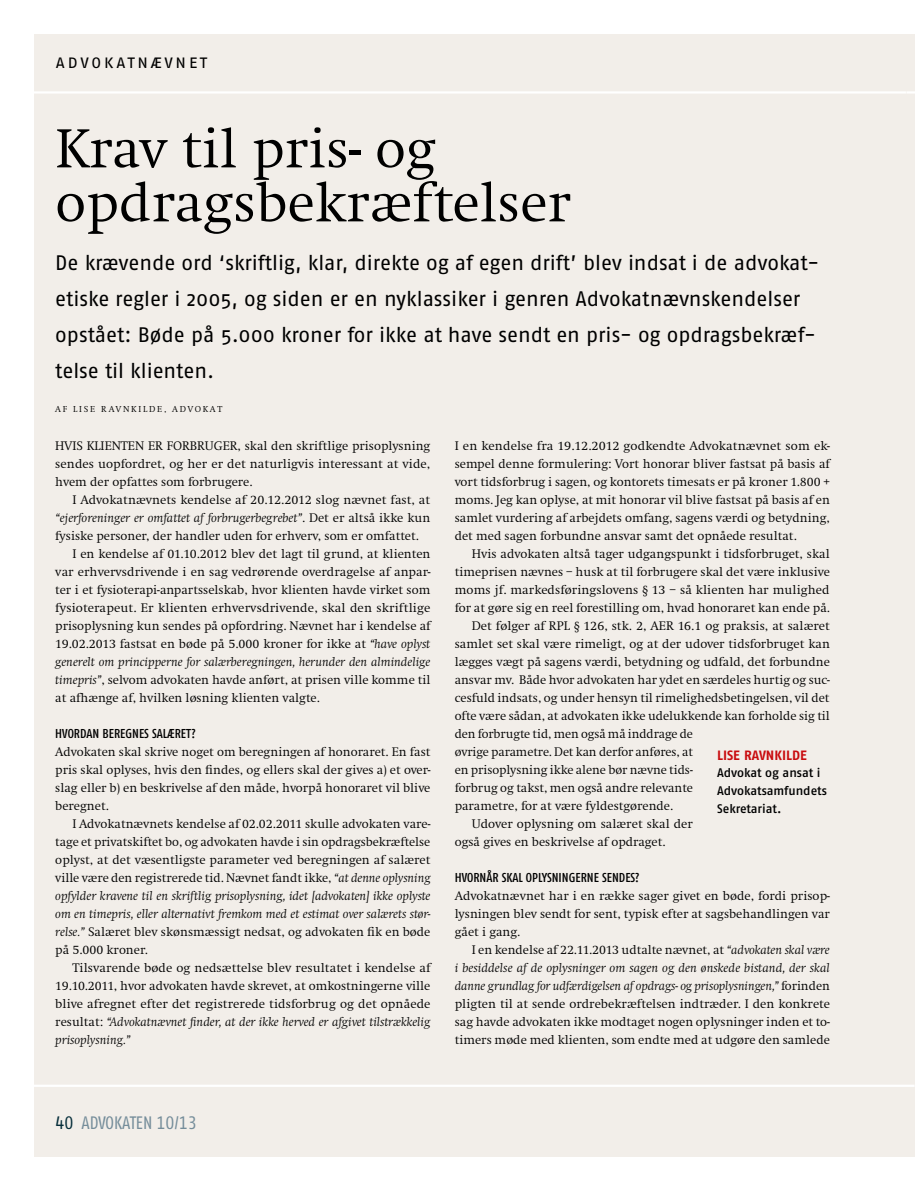
<style>
.page{position:relative;width:915px;height:1191px;background:#fff}
.page>*{position:absolute;margin:0;border:0;box-sizing:border-box;transform-origin:0 0}
.t1{font:300 57px/54px "Swift EF";color:#000}
.t2{font:21px/36px "Fago No";letter-spacing:-.005em;color:#000}
.t3{font:18px "Fago Co Regular Tf";color:#758d9a}
.t4{font:15px "Fago Ex";letter-spacing:.2em;color:#000}
.t5{font:700 13.5px "Fago No";color:#c90c0f}
.t6{font:300 12.9px/18px "Swift EF";color:#000;text-align:justify}
.t7{font:italic 300 12.9px "Swift EF";color:#010101}
.t8{font:12.9px "Fago Co Med";color:#000}
.t9{font:12.45px/17.7px "Fago No Med";letter-spacing:-.005em;color:#000}
.t10{font:300 9px "Swift EF";letter-spacing:.2em;color:#000}
.s1{font-style:normal;color:#000}
.s2{font-style:italic;color:#010101}
.s3{color:#062e3a}
</style>
<div class="page">
<hr style="left:914px;top:34px;width:1px;height:1123px;background:#f2eee9">
<div style="left:34px;top:34px;width:880px;height:1123px;background:#f2eee9"></div>
<hr style="left:0;top:1084px;width:914px;height:3px;background:#fff">
<hr style="left:0;top:91px;width:905px;height:3px;background:#fff">
<svg style="left:906px;top:91px;width:8px;height:3px"></svg>
<p class="t4" style="left:56px;top:54px;width:152px">ADVOKATNÆVNET</p>
<h1 class="t1" style="left:55px;top:123px;width:517px">Krav til pris- og opdragsbekræftelser</h1>
<p class="t2" style="left:55px;top:244px;width:761px">De krævende ord ‘skriftlig, klar, direkte og af egen drift’ blev indsat i de advokat&shy;etiske regler i 2005, og siden er en nyklassiker i genren Advokatnævnskendelser opstået: Bøde på 5.000 kroner for ikke at have sendt en pris- og opdragsbekræf&shy;telse til klienten.</p>
<p class="t10" style="left:55px;top:404px;width:168px">AF LISE RAVNKILDE, ADVOKAT</p>
<p class="t6" style="left:55px;top:437px;width:376px">HVIS KLIENTEN ER FORBRUGER, skal den skriftlige prisoplysning sendes uopfordret, og her er det naturligvis interessant at vide, hvem der opfattes som forbrugere.</p>
<p class="t6" style="left:72px;top:491px;width:359px">I Advokatnævnets kendelse af 20.12.2012 slog nævnet fast, at</p>
<p class="t7" style="left:55px;top:511px;width:376px">“ejerforeninger er omfattet af forbrugerbegrebet”<span class="s1">. Det er altså ikke kun</span></p>
<p class="t6" style="left:55px;top:527px;width:365px">fysiske personer, der handler uden for erhverv, som er omfattet.</p>
<p class="t6" style="left:72px;top:545px;width:359px">I en kendelse af 01.10.2012 blev det lagt til grund, at klienten</p>
<p class="t6" style="left:55px;top:563px;width:376px">var erhvervsdrivende i en sag vedrørende overdragelse af anpar-</p>
<p class="t6" style="left:55px;top:581px;width:376px">ter i et fysioterapi-anpartsselskab, hvor klienten havde virket som</p>
<p class="t6" style="left:55px;top:599px;width:376px">fysioterapeut. Er klienten erhvervsdrivende, skal den skriftlige</p>
<p class="t6" style="left:55px;top:617px;width:376px">prisoplysning kun sendes på opfordring. Nævnet har i kendelse af</p>
<p class="t6" style="left:55px;top:635px;width:376px">19.02.2013 fastsat en bøde på 5.000 kroner for ikke at <span class="s2">“have oplyst</span></p>
<p class="t7" style="left:55px;top:655px;width:376px">generelt om principperne for salærberegningen, herunder den almindelige</p>
<p class="t6" style="left:55px;top:671px;width:376px"><span class="s2">timepris”</span>, selvom advokaten havde anført, at prisen ville komme til</p>
<p class="t6" style="left:55px;top:689px;width:266px">at afhænge af, hvilken løsning klienten valgte.</p>
<p class="t8" style="left:55px;top:726px;width:142px">HVORDAN BEREGNES SALÆRET?</p>
<p class="t6" style="left:55px;top:743px;width:376px">Advokaten skal skrive noget om beregningen af honoraret. En fast pris skal oplyses, hvis den findes, og ellers skal der gives a) et over&shy;slag eller b) en beskrivelse af den måde, hvorpå honoraret vil blive beregnet.</p>
<p class="t6" style="left:55px;top:815px;width:376px;text-indent:17px">I Advokatnævnets kendelse af 02.02.2011 skulle advokaten vare&shy;tage et privatskiftet bo, og advokaten havde i sin opdragsbekræftelse oplyst, at det væsentligste parameter ved beregningen af salæret ville være den registrerede tid. Nævnet fandt ikke, <span class="s2">“at denne oplysning opfylder kravene til en skriftlig prisoplysning, idet [advokaten] ikke oplyste om en timepris, eller alternativt fremkom med et estimat over salærets stør&shy;relse.”</span> Salæret blev skønsmæssigt nedsat, og advokaten fik en bøde på 5.000 kroner.</p>
<p class="t6" style="left:55px;top:959px;width:376px;text-indent:17px">Tilsvarende bøde og nedsættelse blev resultatet i kendelse af 19.10.2011, hvor advokaten havde skrevet, at omkostningerne ville blive afregnet efter det registrerede tidsforbrug og det opnåede resultat: <span class="s2">“Advokatnævnet finder, at der ikke herved er afgivet tilstrækkelig prisoplysning.”</span></p>
<p class="t6" style="left:454px;top:437px;width:376px">I en kendelse fra 19.12.2012 godkendte Advokatnævnet som ek&shy;sempel denne formulering: Vort honorar bliver fastsat på basis af vort tidsforbrug i sagen, og kontorets timesats er på kroner 1.800 + moms. Jeg kan oplyse, at mit honorar vil blive fastsat på basis af en samlet vurdering af arbejdets omfang, sagens værdi og betydning, det med sagen forbundne ansvar samt det opnåede resultat.</p>
<p class="t6" style="left:471px;top:545px;width:359px">Hvis advokaten altså tager udgangspunkt i tidsforbruget, skal</p>
<p class="t6" style="left:454px;top:563px;width:376px">timeprisen nævnes – husk at til forbrugere skal det være inklusive</p>
<p class="t6" style="left:454px;top:581px;width:376px">moms jf. markedsføringslovens § 13 – så klienten har mulighed</p>
<p class="t6" style="left:454px;top:599px;width:376px">for at gøre sig en reel forestilling om, hvad honoraret kan ende på.</p>
<p class="t6" style="left:471px;top:617px;width:359px">Det følger af RPL § 126, stk. 2, AER 16.1 og praksis, at salæret</p>
<p class="t6" style="left:454px;top:635px;width:376px">samlet set skal være rimeligt, og at der udover tidsforbruget kan</p>
<p class="t6" style="left:454px;top:653px;width:376px">lægges vægt på sagens værdi, betydning og udfald, det forbundne</p>
<p class="t6" style="left:454px;top:671px;width:376px">ansvar mv. Både hvor advokaten har ydet en særdeles hurtig og suc-</p>
<p class="t6" style="left:454px;top:689px;width:376px">cesfuld indsats, og under hensyn til rimelighedsbetingelsen, vil det</p>
<p class="t6" style="left:454px;top:707px;width:376px">ofte være sådan, at advokaten ikke udelukkende kan forholde sig til</p>
<p class="t6" style="left:454px;top:725px;width:239px">den forbrugte tid, men også må inddrage de</p>
<p class="t6" style="left:454px;top:743px;width:240px">øvrige parametre. Det kan derfor anføres, at</p>
<p class="t6" style="left:454px;top:761px;width:239px">en prisoplysning ikke alene bør nævne tids-</p>
<p class="t6" style="left:454px;top:779px;width:239px">forbrug og takst, men også andre relevante</p>
<p class="t6" style="left:454px;top:797px;width:220px">parametre, for at være fyldestgørende.</p>
<p class="t6" style="left:471px;top:815px;width:222px">Udover oplysning om salæret skal der</p>
<p class="t6" style="left:454px;top:833px;width:212px">også gives en beskrivelse af opdraget.</p>
<p class="t8" style="left:454px;top:870px;width:186px">HVORNÅR SKAL OPLYSNINGERNE SENDES?</p>
<p class="t6" style="left:454px;top:887px;width:376px">Advokatnævnet har i en række sager givet en bøde, fordi prisop&shy;lysningen blev sendt for sent, typisk efter at sagsbehandlingen var gået i gang.</p>
<p class="t6" style="left:454px;top:941px;width:376px;text-indent:17px">I en kendelse af 22.11.2013 udtalte nævnet, at <span class="s2">“advokaten skal være i besiddelse af de oplysninger om sagen og den ønskede bistand, der skal danne grundlag for udfærdigelsen af opdrags- og prisoplysningen,”</span> forinden pligten til at sende ordrebekræftelsen indtræder. I den konkrete sag havde advokaten ikke modtaget nogen oplysninger inden et to&shy;timers møde med klienten, som endte med at udgøre den samlede</p>
<p class="t5" style="left:716px;top:747px;width:91px">LISE RAVNKILDE</p>
<p class="t9" style="left:716px;top:764px;width:111px">Advokat og ansat i<br>Advokatsamfundets<br>Sekretariat.</p>
<h3 class="t3" style="left:56px;top:1112px;width:143px"><span class="s3">40</span> ADVOKATEN 10/13</h3>
</div>
